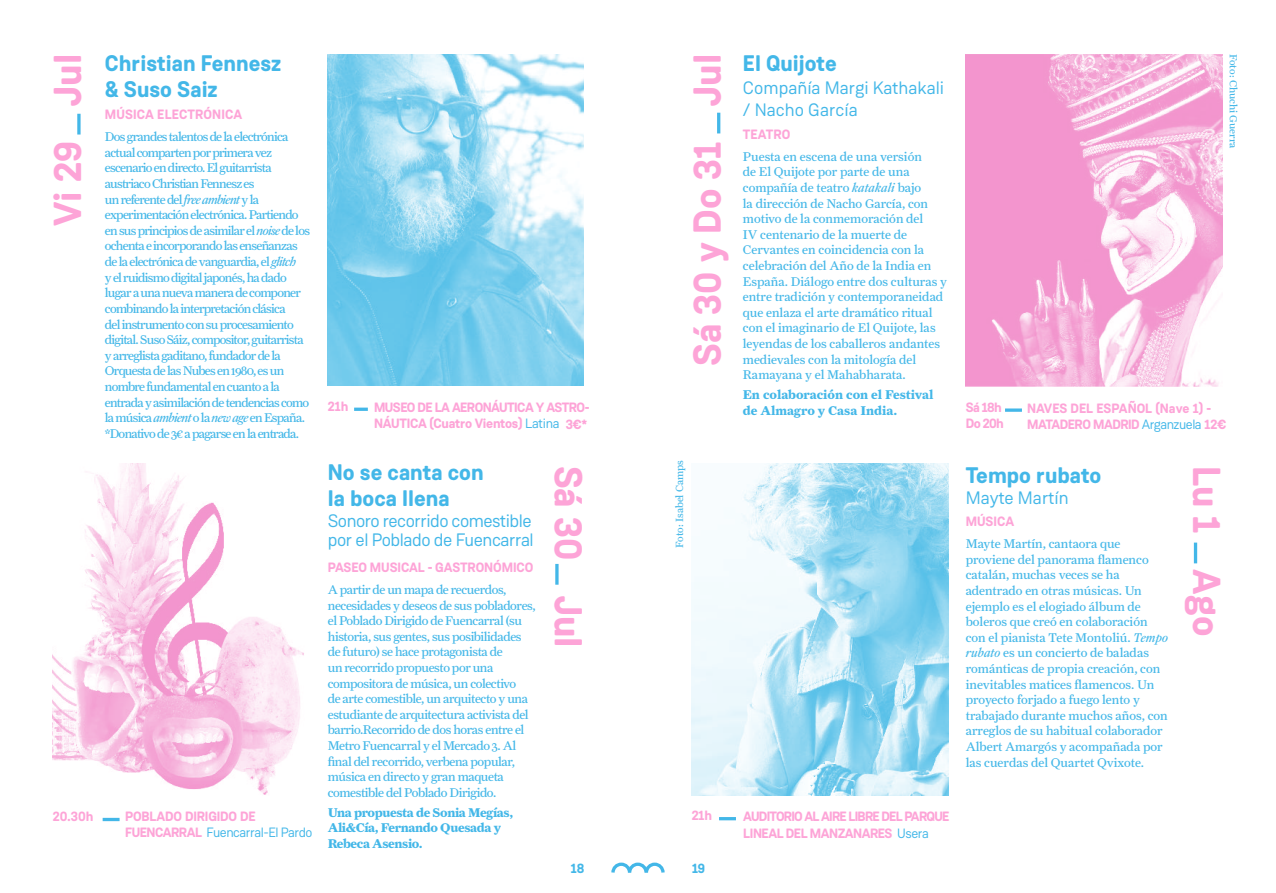
<style>
.page{position:relative;width:1276px;height:893px;background:#fff}
.page>*{position:absolute;margin:0;border:0;box-sizing:border-box;transform-origin:0 0}
.t1{font:700 39px "Weissenhof Grotesk";color:#fda4d7}
.t2{font:700 22.5px/25.5px "Weissenhof Grotesk";color:#43b7e8}
.t3{font:18px/19.5px "Weissenhof Grotesk";letter-spacing:-.025em;color:#43b7e8}
.t4{font:18px/22.5px "Weissenhof Grotesk";color:#43b7e8}
.t5{font:700 13.5px/16.2px "Weissenhof Grotesk";letter-spacing:-.02em;color:#fda4d7}
.t6{font:700 13.5px/16.2px "Weissenhof Grotesk";letter-spacing:-.04em;color:#fda4d7}
.t7{font:700 13.5px/16.2px "Weissenhof Grotesk";letter-spacing:-.055em;color:#fda4d7}
.t8{font:700 13.5px "Weissenhof Grotesk";letter-spacing:.01em;color:#fda4d7}
.t9{font:700 13.5px/16.2px "Weissenhof Grotesk";letter-spacing:-.045em;color:#fda4d7}
.t10{font:700 13.5px "Weissenhof Grotesk";color:#43b7e8}
.t11{font:12.75px/15.6px "Farnham Text";color:#43b7e8}
.t12{font:12.75px/15.6px "Farnham Text";letter-spacing:-.055em;color:#43b7e8}
.t13{font:12.75px/15.6px "Farnham Text";letter-spacing:-.03em;color:#43b7e8}
.t14{font:700 12.75px/15.6px "Farnham Text";letter-spacing:-.03em;color:#43b7e8}
.t15{font:700 12.75px/15.6px "Farnham Text";color:#43b7e8}
.t16{font:10.5px "Farnham Text";color:#43b7e8}
.s1{font-style:italic}
.s2{font-weight:400;color:#43b7e8}
</style>
<div class="page">
<svg style="left:611px;top:862px;width:54px;height:11px"></svg>
<hr style="left:354px;top:408px;width:14px;height:3px;background:#43b7e8">
<img style="left:327px;top:54px;width:257px;height:332px">
<svg style="left:77px;top:114px;width:4px;height:21px"></svg>
<hr style="left:555px;top:564px;width:3px;height:21px;background:#43b7e8">
<img style="left:965px;top:54px;width:257px;height:332px">
<hr style="left:1194px;top:543px;width:3px;height:20px;background:#43b7e8">
<hr style="left:103px;top:818px;width:17px;height:3px;background:#43b7e8">
<img style="left:53px;top:463px;width:251px;height:332px">
<hr style="left:717px;top:113px;width:3px;height:20px;background:#43b7e8">
<svg style="left:1005px;top:408px;width:17px;height:4px"></svg>
<hr style="left:719px;top:817px;width:17px;height:3px;background:#43b7e8">
<img style="left:691px;top:463px;width:257px;height:332px">
<h1 class="t1" style="left:43px;top:226px;width:174px;rotate:-90deg">Vi 29 Jul</h1>
<h2 class="t2" style="left:105px;top:51px;width:178px">Christian Fennesz &amp; Suso Saiz</h2>
<p class="t8" style="left:105px;top:106px;width:139px">MÚSICA ELECTRÓNICA</p>
<p class="t12" style="left:105px;top:129px;width:207px">Dos grandes talentos de la electrónica actual comparten por primera vez escenario en directo. El guitarrista austriaco Christian Fennesz es<br>un referente del <span class="s1">free ambient</span> y la experimentación electrónica. Partiendo en sus principios de asimilar el <span class="s1">noise</span> de los ochenta e incorporando las enseñanzas de la electrónica de vanguardia, el <span class="s1">glitch<br></span>y el ruidismo digital japonés, ha dado lugar a una nueva manera de componer combinando la interpretación clásica<br>del instrumento con su procesamiento digital. Suso Sáiz, compositor, guitarrista y arreglista gaditano, fundador de la Orquesta de las Nubes en 1980, es un nombre fundamental en cuanto a la entrada y asimilación de tendencias como la música <span class="s1">ambient</span> o la <span class="s1">new age</span> en España. *Donativo de 3€ a pagarse en la entrada.</p>
<p class="t5" style="left:53px;top:809px;width:42px">20.30h</p>
<p class="t5" style="left:125px;top:809px;width:189px">POBLADO DIRIGIDO DE<br>FUENCARRAL <span class="s2">Fuencarral-El Pardo</span></p>
<p class="t6" style="left:374px;top:399px;width:217px">MUSEO DE LA AERONÁUTICA Y ASTRO-<br>NÁUTICA (Cuatro Vientos) <span class="s2">Latina</span> 3€*</p>
<h1 class="t1" style="left:593px;top:466px;width:183px;rotate:90deg">Sá 30 Jul</h1>
<p class="t5" style="left:328px;top:398px;width:22px">21h</p>
<h2 class="t2" style="left:328px;top:460px;width:157px">No se canta con la boca llena</h2>
<h3 class="t3" style="left:328px;top:511px;width:207px">Sonoro recorrido comestible por el Poblado de Fuencarral</h3>
<p class="t5" style="left:328px;top:559px;width:207px">PASEO MUSICAL - GASTRONÓMICO</p>
<p class="t13" style="left:328px;top:582px;width:209px">A partir de un mapa de recuerdos, necesidades y deseos de sus pobladores, el Poblado Dirigido de Fuencarral (su historia, sus gentes, sus posibilidades de futuro) se hace protagonista de<br>un recorrido propuesto por una compositora de música, un colectivo<br>de arte comestible, un arquitecto y una estudiante de arquitectura activista del barrio.Recorrido de dos horas entre el Metro Fuencarral y el Mercado 3. Al final del recorrido, verbena popular, música en directo y gran maqueta comestible del Poblado Dirigido.</p>
<p class="t14" style="left:328px;top:804px;width:187px">Una propuesta de Sonia Megías,<br>Ali&amp;Cía, Fernando Quesada y<br>Rebeca Asensio.</p>
<h1 class="t1" style="left:683px;top:366px;width:313px;rotate:-90deg">Sá 30 y Do 31 Jul</h1>
<p class="t16" style="left:673px;top:548px;width:89px;rotate:-90deg">Foto: Isabel Camps</p>
<p class="t16" style="left:1239px;top:54px;width:96px;rotate:90deg">Foto: Chuchi Guerra</p>
<h2 class="t2" style="left:743px;top:51px;width:95px">El Quijote</h2>
<h3 class="t4" style="left:743px;top:76px;width:203px">Compañía Margi Kathakali / Nacho García</h3>
<p class="t5" style="left:743px;top:126px;width:49px">TEATRO</p>
<p class="t11" style="left:743px;top:148px;width:206px">Puesta en escena de una versión<br>de El Quijote por parte de una compañía de teatro <span class="s1">katakali</span> bajo<br>la dirección de Nacho García, con motivo de la conmemoración del<br>IV centenario de la muerte de<br>Cervantes en coincidencia con la celebración del Año de la India en<br>España. Diálogo entre dos culturas y entre tradición y contemporaneidad que enlaza el arte dramático ritual con el imaginario de El Quijote, las leyendas de los caballeros andantes medievales con la mitología del<br>Ramayana y el Mahabharata.</p>
<p class="t15" style="left:743px;top:387px;width:192px">En colaboración con el Festival de Almagro y Casa India.</p>
<p class="t5" style="left:1027px;top:400px;width:201px">NAVES DEL ESPAÑOL (Nave 1) -<br>MATADERO MADRID <span class="s2">Arganzuela</span> 12€</p>
<p class="t9" style="left:966px;top:399px;width:39px">Sá 18h<br>Do 20h</p>
<h2 class="t2" style="left:965px;top:462px;width:137px">Tempo rubato</h2>
<h3 class="t4" style="left:965px;top:486px;width:104px">Mayte Martín</h3>
<p class="t5" style="left:965px;top:514px;width:50px">MÚSICA</p>
<p class="t11" style="left:965px;top:536px;width:204px">Mayte Martín, cantaora que proviene del panorama flamenco catalán, muchas veces se ha adentrado en otras músicas. Un ejemplo es el elogiado álbum de boleros que creó en colaboración con el pianista Tete Montoliú. <span class="s1">Tempo rubato</span> es un concierto de baladas románticas de propia creación, con inevitables matices flamencos. Un proyecto forjado a fuego lento y trabajado durante muchos años, con arreglos de su habitual colaborador<br>Albert Amargós y acompañada por las cuerdas del Quartet Qvixote.</p>
<h1 class="t1" style="left:1231px;top:466px;width:172px;rotate:90deg">Lu 1 Ago</h1>
<p class="t5" style="left:691px;top:808px;width:22px">21h</p>
<p class="t7" style="left:743px;top:809px;width:208px">AUDITORIO AL AIRE LIBRE DEL PARQUE<br>LINEAL DEL MANZANARES <span class="s2">Usera</span></p>
<p class="t10" style="left:571px;top:860px;width:15px">18</p>
<p class="t10" style="left:692px;top:860px;width:15px">19</p>
</div>
